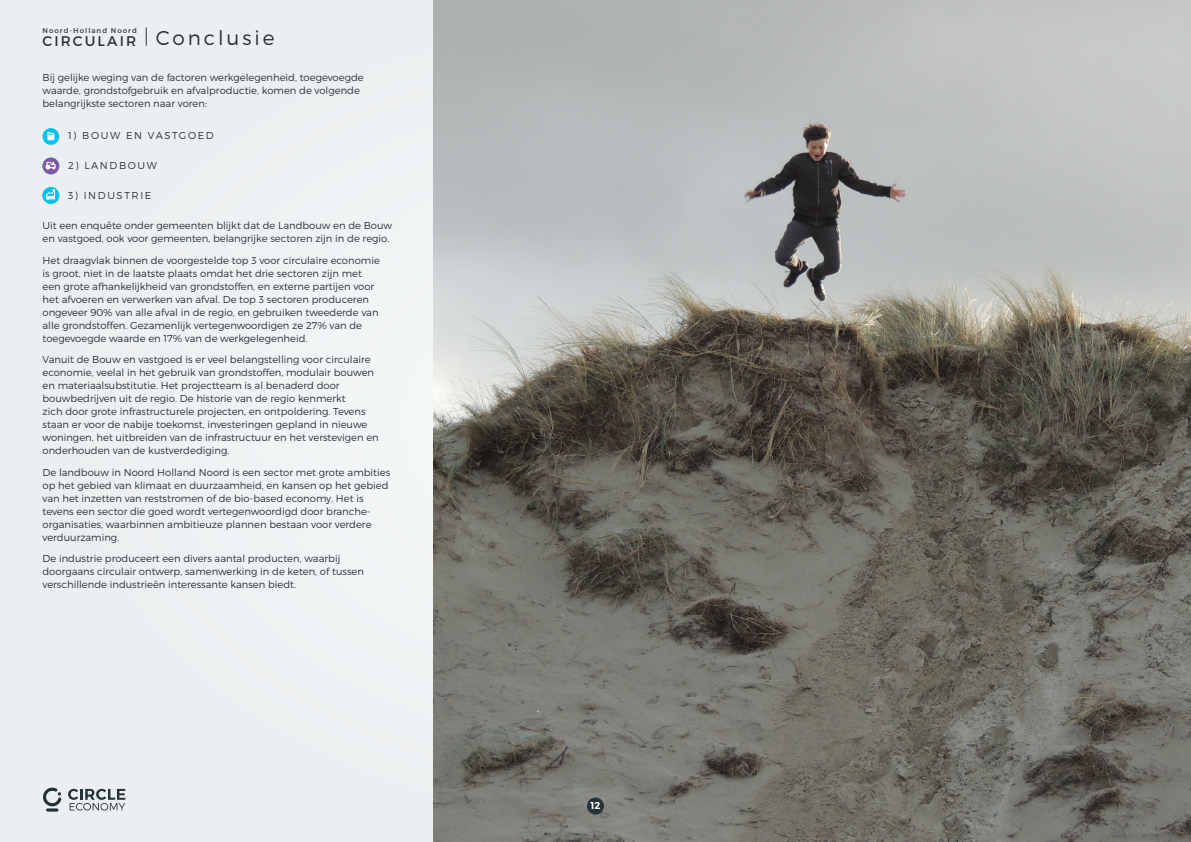
<style>
.page{position:relative;width:1191px;height:842px;background:#edf0f1}
.page>*{position:absolute;margin:0;border:0;box-sizing:border-box;transform-origin:0 0}
.t1{font:300 20px "Montserrat";letter-spacing:.15em;color:#263238}
.t2{font:14px "Montserrat";letter-spacing:.15em;color:#263238}
.t3{font:300 10px/13px "Montserrat";color:#263238}
.t4{font:300 10px "Montserrat";letter-spacing:.16em;color:#263238}
.t5{font:600 10px "Montserrat";color:#fff}
.t6{font:7px "Montserrat";letter-spacing:.15em;color:#263238}
</style>
<div class="page">
<img style="left:434px;top:0;width:757px;height:842px">
<div style="left:587px;top:797px;width:17px;height:17px;background:#263238;border-radius:50%"></div>
<svg style="left:146px;top:27px;width:1px;height:19px"></svg>
<svg style="left:68px;top:789px;width:57px;height:21px"></svg>
<svg style="left:46px;top:808px;width:12px;height:4px"></svg>
<svg style="left:43px;top:787px;width:18px;height:19px"></svg>
<div style="left:43px;top:158px;width:16px;height:16px;background:#8157a4;border-radius:50%"></div>
<svg style="left:46px;top:161px;width:10px;height:9px"></svg>
<svg style="left:43px;top:128px;width:16px;height:17px"></svg>
<svg style="left:48px;top:132px;width:6px;height:8px"></svg>
<svg style="left:43px;top:187px;width:16px;height:17px"></svg>
<svg style="left:46px;top:189px;width:9px;height:10px"></svg>
<p class="t6" style="left:43px;top:26px;width:96px">Noord-Holland Noord</p>
<h2 class="t2" style="left:43px;top:32px;width:95px">CIRCULAIR</h2>
<p class="t3" style="left:43px;top:70px;width:323px">Bij gelijke weging van de factoren werkgelegenheid, toegevoegde waarde, grondstofgebruik en afvalproductie, komen de volgende belangrijkste sectoren naar voren:</p>
<p class="t4" style="left:68px;top:130px;width:147px">1) BOUW EN VASTGOED</p>
<p class="t4" style="left:68px;top:160px;width:90px">2) LANDBOUW</p>
<p class="t4" style="left:68px;top:190px;width:85px">3) INDUSTRIE</p>
<p class="t3" style="left:43px;top:219px;width:351px">Uit een enquête onder gemeenten blijkt dat de Landbouw en de Bouw en vastgoed, ook voor gemeenten, belangrijke sectoren zijn in de regio.</p>
<p class="t3" style="left:43px;top:254px;width:339px">Het draagvlak binnen de voorgestelde top 3 voor circulaire economie is groot, niet in de laatste plaats omdat het drie sectoren zijn met een grote afhankelijkheid van grondstoffen, en externe partijen voor het afvoeren en verwerken van afval. De top 3 sectoren produceren ongeveer 90% van alle afval in de regio, en gebruiken tweederde van alle grondstoffen. Gezamenlijk vertegenwoordigen ze 27% van de toegevoegde waarde en 17% van de werkgelegenheid.</p>
<p class="t3" style="left:43px;top:353px;width:338px">Vanuit de Bouw en vastgoed is er veel belangstelling voor circulaire economie, veelal in het gebruik van grondstoffen, modulair bouwen en materiaalsubstitutie. Het projectteam is al benaderd door bouwbedrijven uit de regio. De historie van de regio kenmerkt<br>zich door grote infrastructurele projecten, en ontpoldering. Tevens staan er voor de nabije toekomst, investeringen gepland in nieuwe woningen, het uitbreiden van de infrastructuur en het verstevigen en onderhouden van de kustverdediging.</p>
<p class="t3" style="left:43px;top:466px;width:349px">De landbouw in Noord Holland Noord is een sector met grote ambities op het gebied van klimaat en duurzaamheid, en kansen op het gebied van het inzetten van reststromen of de bio-based economy. Het is tevens een sector die goed wordt vertegenwoordigd door branche&shy;organisaties, waarbinnen ambitieuze plannen bestaan voor verdere verduurzaming.</p>
<p class="t3" style="left:43px;top:552px;width:323px">De industrie produceert een divers aantal producten, waarbij doorgaans circulair ontwerp, samenwerking in de keten, of tussen verschillende industrieën interessante kansen biedt.</p>
<h1 class="t1" style="left:156px;top:26px;width:121px">Conclusie</h1>
<p class="t5" style="left:590px;top:799px;width:11px">12</p>
</div>
